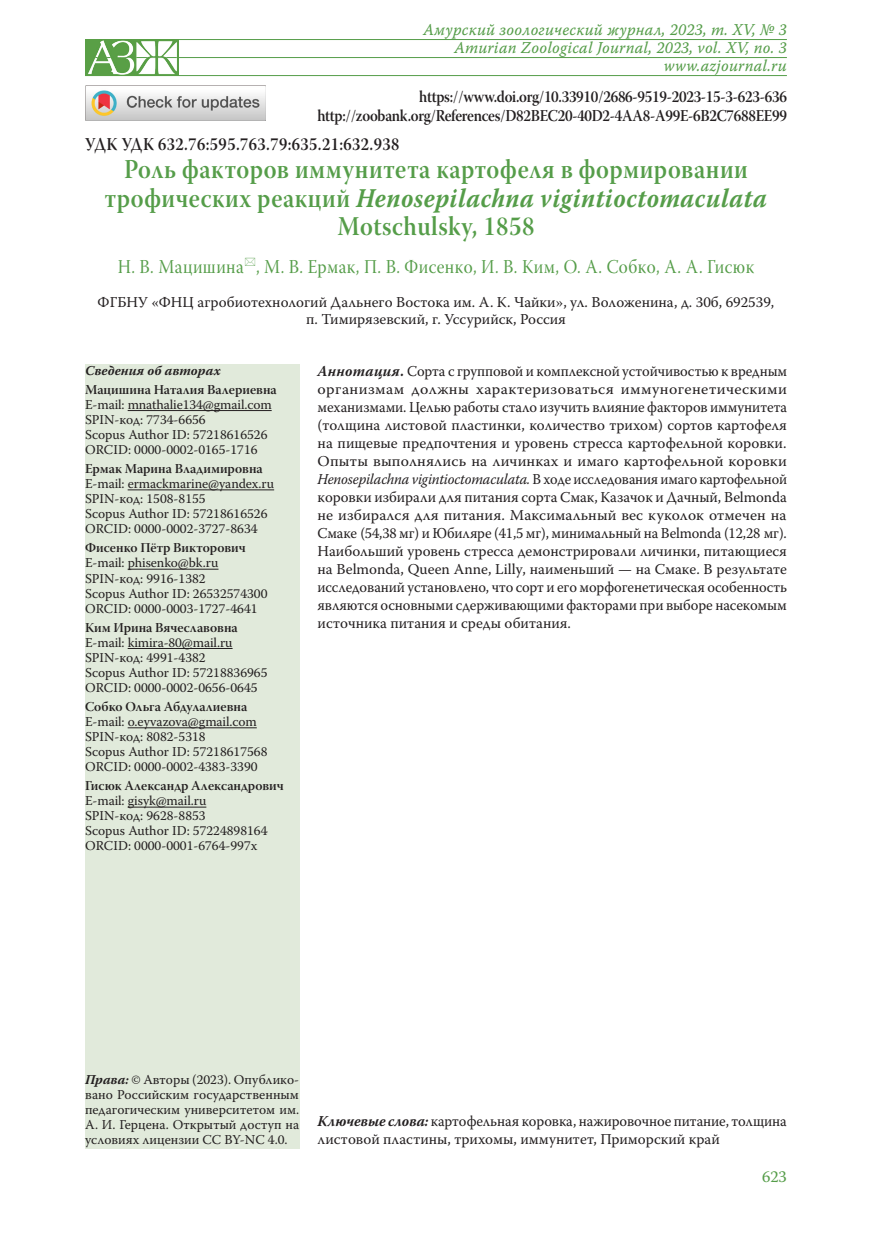
<style>
.page{position:relative;width:872px;height:1234px;background:#fff}
.page>*{position:absolute;margin:0;border:0;box-sizing:border-box;transform-origin:0 0}
.Заголовок_1{font:27px/28.5px "Warnock Pro Semibold Subh";letter-spacing:.02em;color:#559d49;text-align:center;scale:.9 1}
.Заголовок_2{font:19.5px "Warnock Pro Subh";letter-spacing:.025em;color:#559d49;scale:.9 1}
.Заголовок_1-2{font:18px "Warnock Pro Semibold Subh";letter-spacing:.025em;color:#231f20;scale:.9 1}
.Заголовок_1-3{font:16.5px "Warnock Pro Semibold Subh";letter-spacing:-.02em;color:#231f20;scale:.9 1}
.colon_right{font:16.5px "Warnock Pro It Capt";letter-spacing:.01em;color:#559d49;scale:.95 1}
.t1{font:16.5px "Warnock Pro";color:#559d49}
.Annotation{font:15px/18px "Warnock Pro";color:#231f20;text-align:justify}
.Affiliation{font:15px "Warnock Pro";color:#231f20}
.Affiliation_info{font:13.5px/15px "Warnock Pro";color:#231f20;text-align:justify}
.Affiliation_info-2{font:13.5px "Warnock Pro Semibold Subh";color:#231f20}
.Affiliation_info-3{font:italic 700 13.5px "Warnock Pro";letter-spacing:.005em;color:#231f20}
.s1{font-family:"Warnock Pro";font-weight:700;font-style:italic}
.s2{font-weight:700;font-style:italic}
.s3{font-weight:700}
.s4{font-style:italic}
</style>
<div class="page">
<div style="left:85px;top:364px;width:214px;height:784px;background:#e1eadb"></div>
<hr style="left:128px;top:410px;width:144px;height:1px;background:#231f20">
<hr style="left:128px;top:489px;width:146px;height:1px;background:#231f20">
<hr style="left:128px;top:568px;width:90px;height:1px;background:#231f20">
<hr style="left:128px;top:648px;width:104px;height:1px;background:#231f20">
<hr style="left:128px;top:727px;width:129px;height:1px;background:#231f20">
<hr style="left:128px;top:806px;width:78px;height:1px;background:#231f20">
<img style="left:85px;top:85px;width:180px;height:35px">
<hr style="left:85px;top:39px;width:702px;height:1px;background:#559d49">
<hr style="left:85px;top:57px;width:702px;height:1px;background:#559d49">
<hr style="left:85px;top:75px;width:702px;height:1px;background:#559d49">
<img style="left:85px;top:40px;width:93px;height:35px">
<p class="colon_right" style="left:423px;top:20px;width:384px">Амурский зоологический журнал, 2023, т. XV, № 3</p>
<p class="colon_right" style="left:454px;top:38px;width:351px">Amurian Zoological Journal, 2023, vol. XV, no. 3</p>
<p class="colon_right" style="left:664px;top:56px;width:131px">www.azjournal.ru</p>
<p class="Заголовок_1-3" style="left:419px;top:86px;width:410px">https://www.doi.org/10.33910/2686-9519-2023-15-3-623-636</p>
<p class="Заголовок_1-3" style="left:317px;top:106px;width:523px">http://zoobank.org/References/D82BEC20-40D2-4AA8-A99E-6B2C7688EE99</p>
<p class="Заголовок_1-2" style="left:85px;top:133px;width:351px">УДК УДК 632.76:595.763.79:635.21:632.938</p>
<p class="Заголовок_1" style="left:105px;top:155px;width:737px">Роль факторов иммунитета картофеля в формировании трофических реакций <span class="s1">Henosepilachna vigintioctomaculata<br></span>Motschulsky, 1858</p>
<p class="Заголовок_2" style="left:118px;top:255px;width:708px">Н. В. Мацишина , М. В. Ермак, П. В. Фисенко, И. В. Ким, О. А. Собко, А. А. Гисюк</p>
<p class="Affiliation" style="left:98px;top:293px;width:678px">ФГБНУ «ФНЦ агробиотехнологий Дальнего Востока им. А. К. Чайки», ул. Воложенина, д. 30б, 692539,</p>
<p class="Affiliation" style="left:306px;top:310px;width:261px">п. Тимирязевский, г. Уссурийск, Россия</p>
<p class="Affiliation_info-3" style="left:85px;top:362px;width:137px">Сведения об авторах</p>
<p class="Affiliation_info-2" style="left:85px;top:381px;width:193px">Мацишина Наталия Валериевна</p>
<p class="Affiliation_info" style="left:85px;top:396px;width:188px">E-mail: mnathalie134@gmail.com</p>
<p class="Affiliation_info" style="left:85px;top:411px;width:122px">SPIN-код: 7734-6656</p>
<p class="Affiliation_info" style="left:85px;top:426px;width:184px">Scopus Author ID: 57218616526</p>
<p class="Affiliation_info" style="left:85px;top:441px;width:174px">ORCID: 0000-0002-0165-1716</p>
<p class="Affiliation_info-2" style="left:85px;top:460px;width:179px">Ермак Марина Владимировна</p>
<p class="Affiliation_info" style="left:85px;top:476px;width:191px">E-mail: ermackmarine@yandex.ru</p>
<p class="Affiliation_info" style="left:85px;top:491px;width:122px">SPIN-код: 1508-8155</p>
<p class="Affiliation_info" style="left:85px;top:506px;width:184px">Scopus Author ID: 57218616526</p>
<p class="Affiliation_info" style="left:85px;top:521px;width:174px">ORCID: 0000-0002-3727-8634</p>
<p class="Affiliation_info-2" style="left:85px;top:540px;width:162px">Фисенко Пётр Викторович</p>
<p class="Affiliation_info" style="left:85px;top:555px;width:135px">E-mail: phisenko@bk.ru</p>
<p class="Affiliation_info" style="left:85px;top:570px;width:122px">SPIN-код: 9916-1382</p>
<p class="Affiliation_info" style="left:85px;top:585px;width:184px">Scopus Author ID: 26532574300</p>
<p class="Affiliation_info" style="left:85px;top:600px;width:174px">ORCID: 0000-0003-1727-4641</p>
<p class="Affiliation_info-2" style="left:85px;top:619px;width:154px">Ким Ирина Вячеславовна</p>
<p class="Affiliation_info" style="left:85px;top:634px;width:149px">E-mail: kimira-80@mail.ru</p>
<p class="Affiliation_info" style="left:85px;top:649px;width:122px">SPIN-код: 4991-4382</p>
<p class="Affiliation_info" style="left:85px;top:664px;width:184px">Scopus Author ID: 57218836965</p>
<p class="Affiliation_info" style="left:85px;top:679px;width:174px">ORCID: 0000-0002-0656-0645</p>
<p class="Affiliation_info-2" style="left:85px;top:698px;width:164px">Собко Ольга Абдулалиевна</p>
<p class="Affiliation_info" style="left:85px;top:713px;width:173px">E-mail: o.eyvazova@gmail.com</p>
<p class="Affiliation_info" style="left:85px;top:728px;width:122px">SPIN-код: 8082-5318</p>
<p class="Affiliation_info" style="left:85px;top:743px;width:184px">Scopus Author ID: 57218617568</p>
<p class="Affiliation_info" style="left:85px;top:758px;width:174px">ORCID: 0000-0002-4383-3390</p>
<p class="Affiliation_info-2" style="left:85px;top:777px;width:200px">Гисюк Александр Александрович</p>
<p class="Affiliation_info" style="left:85px;top:793px;width:123px">E-mail: gisyk@mail.ru</p>
<p class="Affiliation_info" style="left:85px;top:808px;width:122px">SPIN-код: 9628-8853</p>
<p class="Affiliation_info" style="left:85px;top:823px;width:184px">Scopus Author ID: 57224898164</p>
<p class="Affiliation_info" style="left:85px;top:838px;width:174px">ORCID: 0000-0001-6764-997x</p>
<p class="Annotation" style="left:317px;top:361px;width:471px"><span class="s2">Аннотация</span><span class="s3">.</span> Сорта с групповой и комплексной устойчивостью к вредным организмам должны характеризоваться иммуногенетическими механизмами. Целью работы стало изучить влияние факторов иммунитета (толщина листовой пластинки, количество трихом) сортов картофеля на пищевые предпочтения и уровень стресса картофельной коровки.<br>Опыты выполнялись на личинках и имаго картофельной коровки <span class="s4">Henosepilachna vigintioctomaculata.</span> В ходе исследования имаго картофельной коровки избирали для питания сорта Смак, Казачок и Дачный, Belmonda не избирался для питания. Максимальный вес куколок отмечен на Смаке (54,38 мг) и Юбиляре (41,5 мг), минимальный на Belmonda (12,28 мг).<br>Наибольший уровень стресса демонстрировали личинки, питающиеся на Belmonda, Queen Anne, Lilly, наименьший — на Смаке. В результате исследований установлено, что сорт и его морфогенетическая особенность являются основными сдерживающими факторами при выборе насекомым источника питания и среды обитания.</p>
<p class="Affiliation_info" style="left:85px;top:1071px;width:216px"><span class="s2">Права:</span> © Авторы (2023). Опублико&shy;вано Российским государственным педагогическим университетом им.<br>А. И. Герцена. Открытый доступ на условиях лицензии CC BY-NC 4.0.</p>
<p class="Annotation" style="left:317px;top:1111px;width:471px"><span class="s2">Ключевые слова:</span> картофельная коровка, нажировочное питание, толщина листовой пластины, трихомы, иммунитет, Приморский край</p>
<p class="t1" style="left:762px;top:1166px;width:26px">623</p>
</div>
